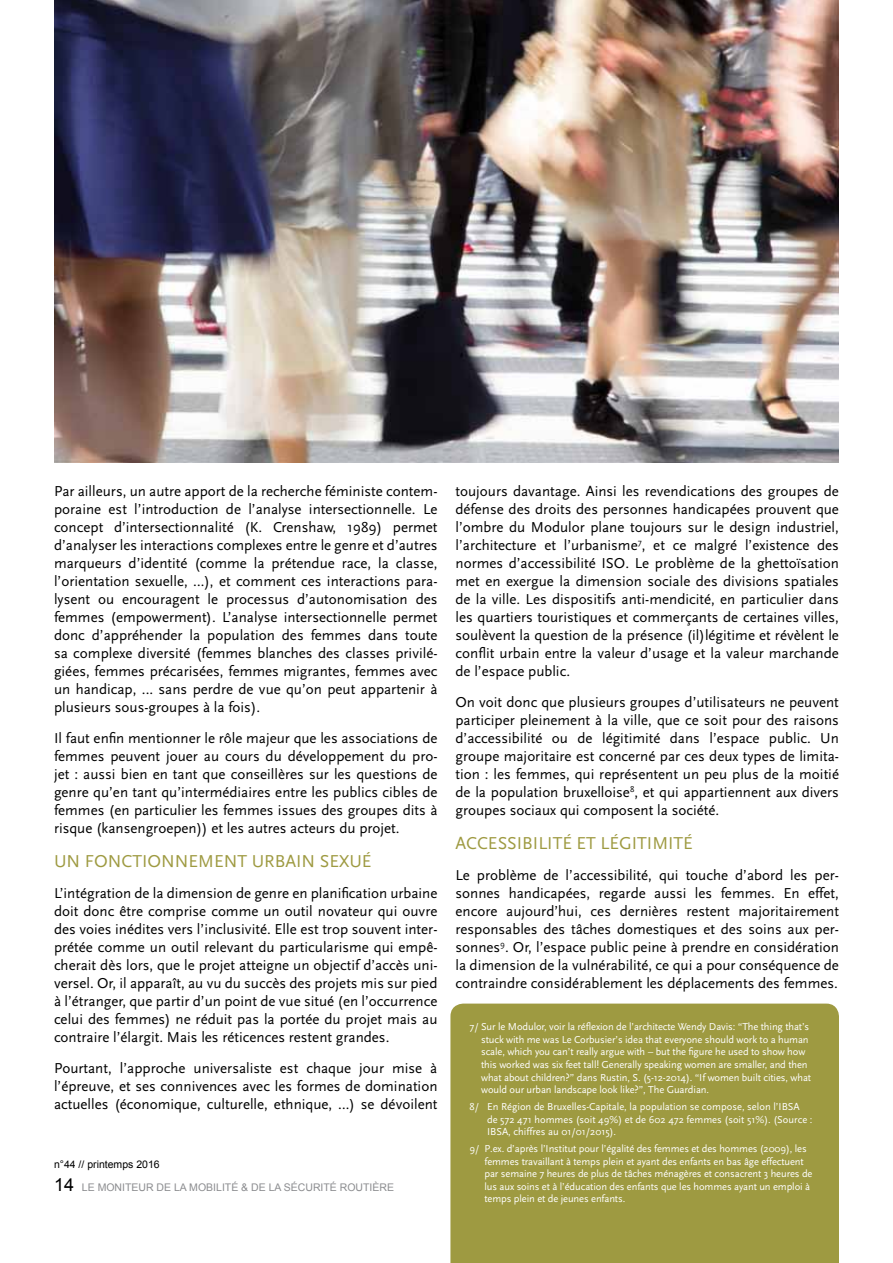
<style>
.page{position:relative;width:893px;height:1263px;background:#fff}
.page>*{position:absolute;margin:0;border:0;box-sizing:border-box;transform-origin:0 0}
.t1{font:18px "Scala Sans";letter-spacing:.205em;color:#9e9a41}
.t2{font:15px/18px "Scala Sans";color:#000;text-align:justify}
.t3{font:10.5px/12.6px "Scala Sans";letter-spacing:-.01em;color:#fff}
.t4{font:10.5px/22.5px "Arial";color:#8b8c8f}
.s1{color:#000}
.s2{font-size:18px;color:#000}
</style>
<div class="page">
<img style="left:54px;top:0;width:785px;height:462px">
<div style="left:450px;top:1003px;width:389px;height:260px;background:#9e9a41"></div>
<p class="t2" style="left:54px;top:482px;width:385px">Par ailleurs, un autre apport de la recherche féministe contem&shy;poraine est l’introduction de l’analyse intersectionnelle. Le concept d’intersectionnalité (K. Crenshaw, 1989) permet d’analyser les interactions complexes entre le genre et d’autres marqueurs d’identité (comme la prétendue race, la classe, l’orientation sexuelle, …), et comment ces interactions para&shy;lysent ou encouragent le processus d’autonomisation des femmes (empowerment). L’analyse intersectionnelle permet donc d’appréhender la population des femmes dans toute sa complexe diversité (femmes blanches des classes privilé&shy;giées, femmes précarisées, femmes migrantes, femmes avec un handicap, ... sans perdre de vue qu’on peut appartenir à plusieurs sous-groupes à la fois).</p>
<p class="t2" style="left:54px;top:729px;width:385px">Il faut enfin mentionner le rôle majeur que les associations de femmes peuvent jouer au cours du développement du pro&shy;jet : aussi bien en tant que conseillères sur les questions de genre qu’en tant qu’intermédiaires entre les publics cibles de femmes (en particulier les femmes issues des groupes dits à risque (kansengroepen)) et les autres acteurs du projet.</p>
<p class="t1" style="left:54px;top:851px;width:319px">U n fonctionnem ent urbai n sexué</p>
<p class="t2" style="left:54px;top:884px;width:385px">L’intégration de la dimension de genre en planification urbaine doit donc être comprise comme un outil novateur qui ouvre des voies inédites vers l’inclusivité. Elle est trop souvent inter&shy;prétée comme un outil relevant du particularisme qui empê&shy;cherait dès lors, que le projet atteigne un objectif d’accès uni&shy;versel. Or, il apparaît, au vu du succès des projets mis sur pied à l’étranger, que partir d’un point de vue situé (en l’occurrence celui des femmes) ne réduit pas la portée du projet mais au contraire l’élargit. Mais les réticences restent grandes.</p>
<p class="t2" style="left:54px;top:1059px;width:385px">Pourtant, l’approche universaliste est chaque jour mise à l’épreuve, et ses connivences avec les formes de domination actuelles (économique, culturelle, ethnique, …) se dévoilent</p>
<p class="t4" style="left:54px;top:1153px;width:342px"><span class="s1">N°44 // PRINTEMPS 2016<br></span><span class="s2">14</span> LE MONITEUR DE LA MOBILITÉ &amp; DE LA SÉCURITÉ ROUTIÈRE</p>
<p class="t2" style="left:455px;top:482px;width:385px">toujours davantage. Ainsi les revendications des groupes de défense des droits des personnes handicapées prouvent que l’ombre du Modulor plane toujours sur le design industriel, l’architecture et l’urbanisme<sup>7</sup>, et ce malgré l’existence des normes d’accessibilité ISO. Le problème de la ghettoïsation met en exergue la dimension sociale des divisions spatiales de la ville. Les dispositifs anti-mendicité, en particulier dans les quartiers touristiques et commerçants de certaines villes, soulèvent la question de la présence (il)légitime et révèlent le conflit urbain entre la valeur d’usage et la valeur marchande de l’espace public.</p>
<p class="t2" style="left:455px;top:693px;width:385px">On voit donc que plusieurs groupes d’utilisateurs ne peuvent participer pleinement à la ville, que ce soit pour des raisons d’accessibilité ou de légitimité dans l’espace public. U n groupe majoritaire est concerné par ces deux types de limita&shy;tion : les femmes, qui représentent un peu plus de la moitié de la population bruxelloise<sup>8</sup>, et qui appartiennent aux divers groupes sociaux qui composent la société.</p>
<p class="t1" style="left:455px;top:833px;width:52px">Accessibilit</p>
<p class="t1" style="left:562px;top:833px;width:67px">é et légitimit</p>
<p class="t1" style="left:683px;top:833px;width:11px">é</p>
<p class="t2" style="left:455px;top:866px;width:385px">Le problème de l’accessibilité, qui touche d’abord les per&shy;sonnes handicapées, regarde aussi les femmes. En effet, encore aujourd’hui, ces dernières restent majoritairement responsables des tâches domestiques et des soins aux per&shy;sonnes<sup>9</sup>. Or, l’espace public peine à prendre en considération la dimension de la vulnérabilité, ce qui a pour conséquence de contraindre considérablement les déplacements des femmes.</p>
<p class="t3" style="left:481px;top:1020px;width:331px;text-indent:-11px">7/ Sur le Modulor, voir la réflexion de l’architecte Wendy Davis: “The thing that’s stuck with me was Le Corbusier’s idea that everyone should work to a human scale, which you can’t really argue with – but the figure he used to show how this worked was six feet tall! Generally speaking women are smaller, and then what about children?” dans Rustin, S. (5-12-2014). “If women built cities, what would our urban landscape look like?”, The Guardian.</p>
<p class="t3" style="left:487px;top:1100px;width:327px;text-indent:-17px">8/ En Région de Bruxelles-Capitale, la population se compose, selon l’IBSA de 572 471 hommes (soit 49%) et de 602 472 femmes (soit 51%). (Source :<br>IBSA, chiffres au 01/01/2015).</p>
<p class="t3" style="left:484px;top:1142px;width:329px;text-indent:-15px">9/ P.ex. d’après l’Institut pour l’égalité des femmes et des hommes (2009), les femmes travaillant à temps plein et ayant des enfants en bas âge effectuent par semaine 7 heures de plus de tâches ménagères et consacrent 3 heures de lus aux soins et à l’éducation des enfants que les hommes ayant un emploi à temps plein et de jeunes enfants.</p>
</div>
